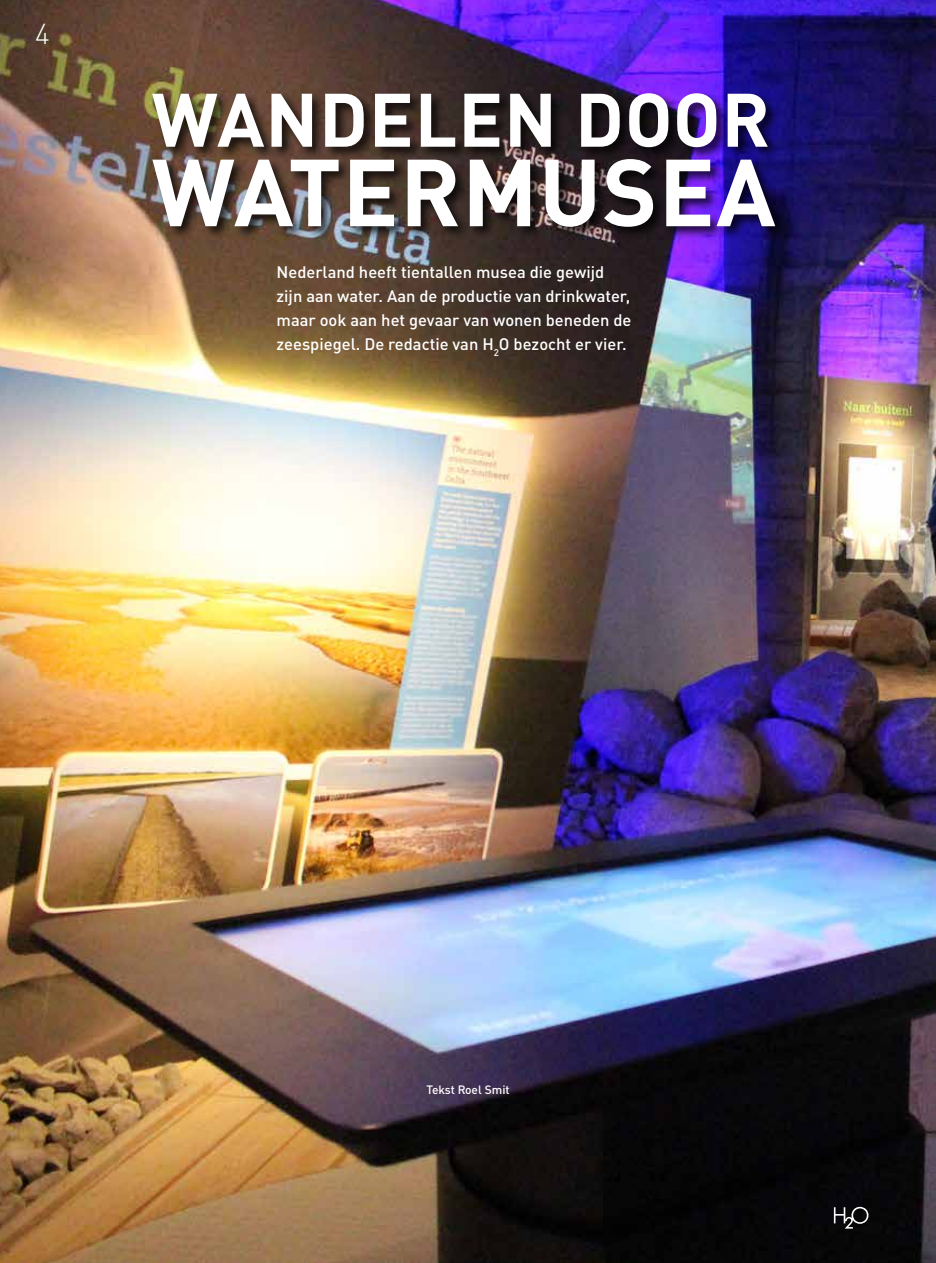
<style>
.page{position:relative;width:936px;height:1263px;background:#fff}
.page>*{position:absolute;margin:0;border:0;box-sizing:border-box;transform-origin:0 0}
.t1{font:700 93.45px "DIN Pro";letter-spacing:.01em;color:#fff}
.t2{font:700 74.4px "DIN Pro";letter-spacing:.01em;color:#fff}
.t3{font:300 28.5px "DIN Pro";color:#fff}
.t4{font:500 16.5px/24px "DIN Pro";color:#fff}
.t5{font:500 12px "DIN Pro";color:#fff}
</style>
<div class="page">
<img style="left:0;top:0;width:935px;height:1263px">
<svg style="left:833px;top:1207px;width:35px;height:21px"></svg>
<div style="left:151px;top:91px;width:637px;height:150px;background:#000;opacity:.75"></div>
<h3 class="t3" style="left:35px;top:12px;width:16px">4</h3>
<h2 class="t2" style="left:152px;top:58px;width:620px">WANDELEN DOOR</h2>
<h1 class="t1" style="left:152px;top:115px;width:625px">WATERMUSEA</h1>
<p class="t4" style="left:276px;top:258px;width:356px">Nederland heeft tientallen musea die gewijd zijn aan water. Aan de productie van drinkwater, maar ook aan het gevaar van wonen beneden de zeespiegel. De redactie van H<sub>2</sub>O bezocht er vier.</p>
<p class="t5" style="left:426px;top:1080px;width:85px">Tekst Roel Smit</p>
</div>
